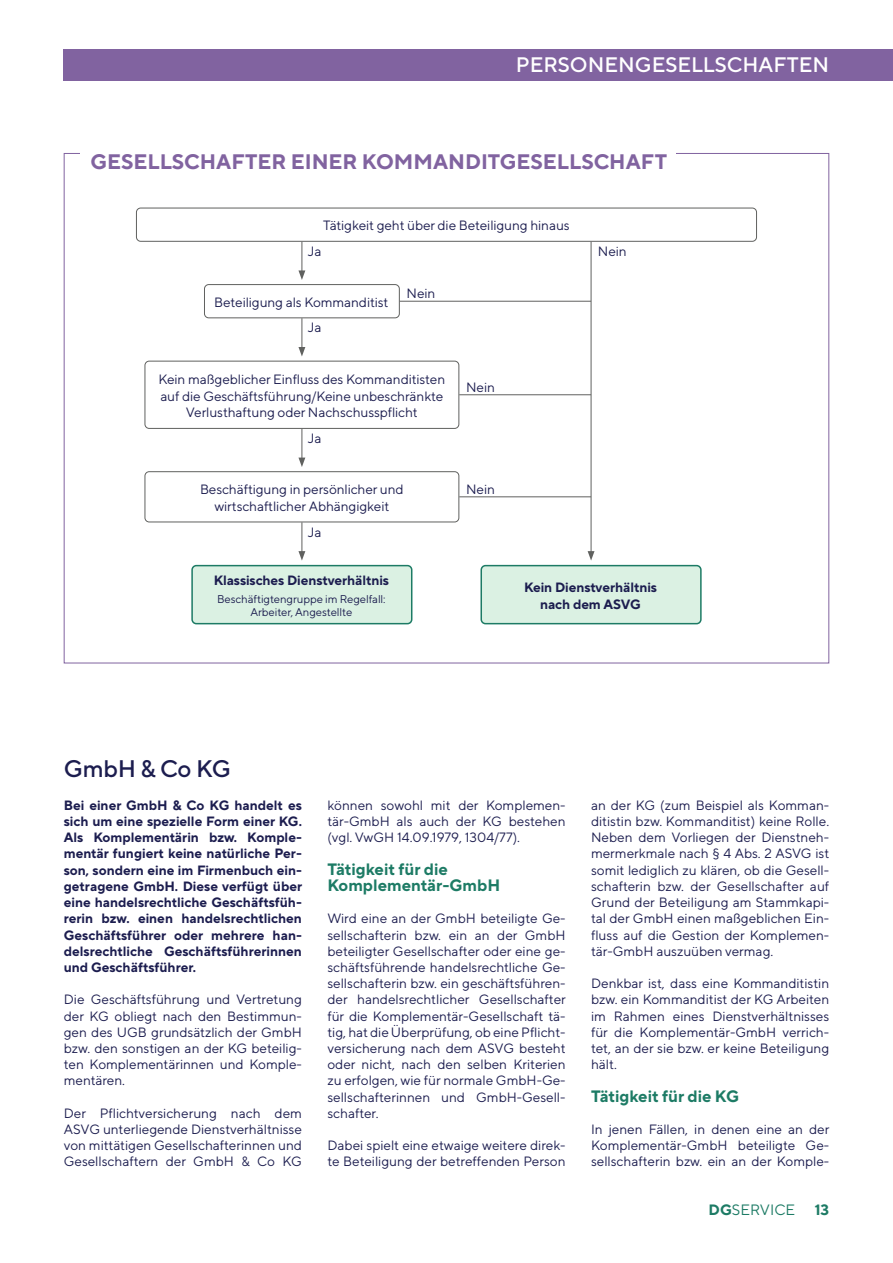
<style>
.page{position:relative;width:893px;height:1263px;background:#fff}
.page>*{position:absolute;margin:0;border:0;box-sizing:border-box;transform-origin:0 0}
.HL_HL-H2-Personengesellschaften{font:500 24px "TT Norms Pro";letter-spacing:-.01em;color:#1c1d4f}
.t1{font:700 21px "TT Norms Pro";color:#8163a0}
.t2{font:500 21px "TT Norms Pro";color:#fff}
.Zwischentitel_ZT-H3{font:700 16.5px/16.2px "TT Norms Pro";color:#1d7b65}
.t3{font:15px "TT Norms Pro";color:#1d7b65}
.t4{font:700 15px "TT Norms Pro";color:#1d7b65}
.Lauftext_LT_P{font:13.5px/16.2px "TT Norms Pro";color:#1c1d4f;text-align:justify}
.Lauftext_LT_P-2{font:700 13.5px/16.2px "TT Norms Pro";letter-spacing:-.005em;color:#1c1d4f;text-align:center}
.t5{font:11.25px/13.5px "TT Norms Pro";letter-spacing:-.005em;color:#1c1d4f;text-align:center}
.s1{font-weight:700}
</style>
<div class="page">
<div style="left:64px;top:49px;width:829px;height:32px;background:#8163a0"></div>
<div style="left:192px;top:566px;width:220px;height:58px;background:#dbf1e3;border-radius:4px"></div>
<div style="left:191px;top:565px;width:221px;height:59px;border:2px solid #1d7b65;border-radius:4px"></div>
<div style="left:481px;top:566px;width:220px;height:58px;background:#dbf1e3;border-radius:4px"></div>
<div style="left:480px;top:565px;width:222px;height:59px;border:2px solid #1d7b65;border-radius:4px"></div>
<hr style="left:302px;top:242px;width:1px;height:31px;background:#60615f">
<svg style="left:298px;top:270px;width:7px;height:10px"></svg>
<div style="left:136px;top:208px;width:621px;height:34px;border:1px solid #60615f;border-radius:4px"></div>
<div style="left:204px;top:284px;width:196px;height:34px;border:1px solid #60615f;border-radius:4px"></div>
<div style="left:145px;top:361px;width:314px;height:68px;border:1px solid #60615f;border-radius:4px"></div>
<div style="left:145px;top:471px;width:314px;height:51px;border:1px solid #60615f;border-radius:4px"></div>
<hr style="left:302px;top:318px;width:1px;height:31px;background:#60615f">
<svg style="left:298px;top:347px;width:7px;height:9px"></svg>
<hr style="left:302px;top:429px;width:1px;height:31px;background:#60615f">
<svg style="left:298px;top:458px;width:7px;height:9px"></svg>
<hr style="left:302px;top:522px;width:1px;height:31px;background:#60615f">
<svg style="left:298px;top:551px;width:7px;height:10px"></svg>
<hr style="left:591px;top:242px;width:1px;height:311px;background:#60615f">
<svg style="left:588px;top:551px;width:6px;height:10px"></svg>
<hr style="left:400px;top:301px;width:191px;height:1px;background:#60615f">
<hr style="left:459px;top:394px;width:132px;height:1px;background:#60615f">
<hr style="left:459px;top:496px;width:132px;height:1px;background:#60615f">
<h2 class="t2" style="left:516px;top:51px;width:315px">PERSONENGESELLSCHAFTEN</h2>
<h2 class="t1" style="left:90px;top:148px;width:578px">GESELLSCHAFTER EINER KOMMANDITGESELLSCHAFT</h2>
<p class="Lauftext_LT_P" style="left:323px;top:217px;width:248px">Tätigkeit geht über die Beteiligung hinaus</p>
<p class="Lauftext_LT_P" style="left:308px;top:243px;width:15px">Ja</p>
<p class="Lauftext_LT_P" style="left:214px;top:294px;width:176px">Beteiligung als Kommanditist</p>
<p class="Lauftext_LT_P" style="left:308px;top:319px;width:15px">Ja</p>
<p class="Lauftext_LT_P" style="left:407px;top:285px;width:30px">Nein</p>
<p class="Lauftext_LT_P" style="left:158px;top:371px;width:288px;text-align:center">Kein maßgeblicher Einfluss des Kommanditisten auf die Geschäftsführung/Keine unbeschränkte<br>Verlusthaftung oder Nachschusspflicht</p>
<p class="Lauftext_LT_P" style="left:308px;top:430px;width:15px">Ja</p>
<p class="Lauftext_LT_P" style="left:200px;top:481px;width:205px;text-align:center">Beschäftigung in persönlicher und wirtschaftlicher Abhängigkeit</p>
<p class="Lauftext_LT_P" style="left:308px;top:523px;width:15px">Ja</p>
<p class="Lauftext_LT_P" style="left:466px;top:379px;width:30px">Nein</p>
<p class="Lauftext_LT_P" style="left:466px;top:481px;width:30px">Nein</p>
<p class="Lauftext_LT_P" style="left:598px;top:243px;width:30px">Nein</p>
<p class="Lauftext_LT_P-2" style="left:214px;top:571px;width:177px">Klassisches Dienstverhältnis</p>
<p class="t5" style="left:217px;top:591px;width:170px">Beschäftigtengruppe im Regelfall:<br>Arbeiter, Angestellte</p>
<p class="Lauftext_LT_P-2" style="left:524px;top:579px;width:134px">Kein Dienstverhältnis nach dem ASVG</p>
<h2 class="HL_HL-H2-Personengesellschaften" style="left:64px;top:753px;width:169px">GmbH &amp; Co KG</h2>
<p class="Lauftext_LT_P-2" style="left:64px;top:796px;width:240px;text-align:justify">Bei einer GmbH &amp; Co KG handelt es sich um eine spezielle Form einer KG.<br>Als Komplementärin bzw. Komple&shy;mentär fungiert keine natürliche Per&shy;son, sondern eine im Firmenbuch ein&shy;getragene GmbH. Diese verfügt über eine handelsrechtliche Geschäftsfüh&shy;rerin bzw. einen handelsrechtlichen Geschäftsführer oder mehrere han&shy;delsrechtliche Geschäftsführerinnen und Geschäftsführer.</p>
<p class="Lauftext_LT_P" style="left:64px;top:991px;width:240px">Die Geschäftsführung und Vertretung der KG obliegt nach den Bestimmun&shy;gen des UGB grundsätzlich der GmbH bzw. den sonstigen an der KG beteilig&shy;ten Komplementärinnen und Komple&shy;mentären.</p>
<p class="Lauftext_LT_P" style="left:64px;top:1104px;width:240px">Der Pflichtversicherung nach dem ASVG unterliegende Dienstverhältnisse von mittätigen Gesellschafterinnen und Gesellschaftern der GmbH &amp; Co KG</p>
<p class="Lauftext_LT_P" style="left:327px;top:796px;width:240px">können sowohl mit der Komplemen&shy;tär-GmbH als auch der KG bestehen (vgl. VwGH 14.09.1979, 1304/77).</p>
<h3 class="Zwischentitel_ZT-H3" style="left:327px;top:860px;width:174px">Tätigkeit für die<br>Komplementär-GmbH</h3>
<p class="Lauftext_LT_P" style="left:327px;top:910px;width:240px">Wird eine an der GmbH beteiligte Ge&shy;sellschafterin bzw. ein an der GmbH beteiligter Gesellschafter oder eine ge&shy;schäftsführende handelsrechtliche Ge&shy;sellschafterin bzw. ein geschäftsführen&shy;der handelsrechtlicher Gesellschafter für die Komplementär-Gesellschaft tä&shy;tig, hat die Überprüfung, ob eine Pflicht&shy;versicherung nach dem ASVG besteht oder nicht, nach den selben Kriterien zu erfolgen, wie für normale GmbH-Ge&shy;sellschafterinnen und GmbH-Gesell&shy;schafter.</p>
<p class="Lauftext_LT_P" style="left:327px;top:1137px;width:240px">Dabei spielt eine etwaige weitere direk&shy;te Beteiligung der betreffenden Person</p>
<p class="Lauftext_LT_P" style="left:591px;top:796px;width:240px">an der KG (zum Beispiel als Komman&shy;ditistin bzw. Kommanditist) keine Rolle.<br>Neben dem Vorliegen der Dienstneh&shy;mermerkmale nach § 4 Abs. 2 ASVG ist somit lediglich zu klären, ob die Gesell&shy;schafterin bzw. der Gesellschafter auf Grund der Beteiligung am Stammkapi&shy;tal der GmbH einen maßgeblichen Ein&shy;fluss auf die Gestion der Komplemen&shy;tär-GmbH auszuüben vermag.</p>
<p class="Lauftext_LT_P" style="left:591px;top:975px;width:240px">Denkbar ist, dass eine Kommanditistin bzw. ein Kommanditist der KG Arbeiten im Rahmen eines Dienstverhältnisses für die Komplementär-GmbH verrich&shy;tet, an der sie bzw. er keine Beteiligung hält.</p>
<h3 class="Zwischentitel_ZT-H3" style="left:591px;top:1087px;width:150px">Tätigkeit für die KG</h3>
<p class="Lauftext_LT_P" style="left:591px;top:1120px;width:240px">In jenen Fällen, in denen eine an der Komplementär-GmbH beteiligte Ge&shy;sellschafterin bzw. ein an der Komple-</p>
<p class="t3" style="left:709px;top:1200px;width:88px"><span class="s1">DG</span>SERVICE</p>
<p class="t4" style="left:815px;top:1200px;width:16px">13</p>
</div>
